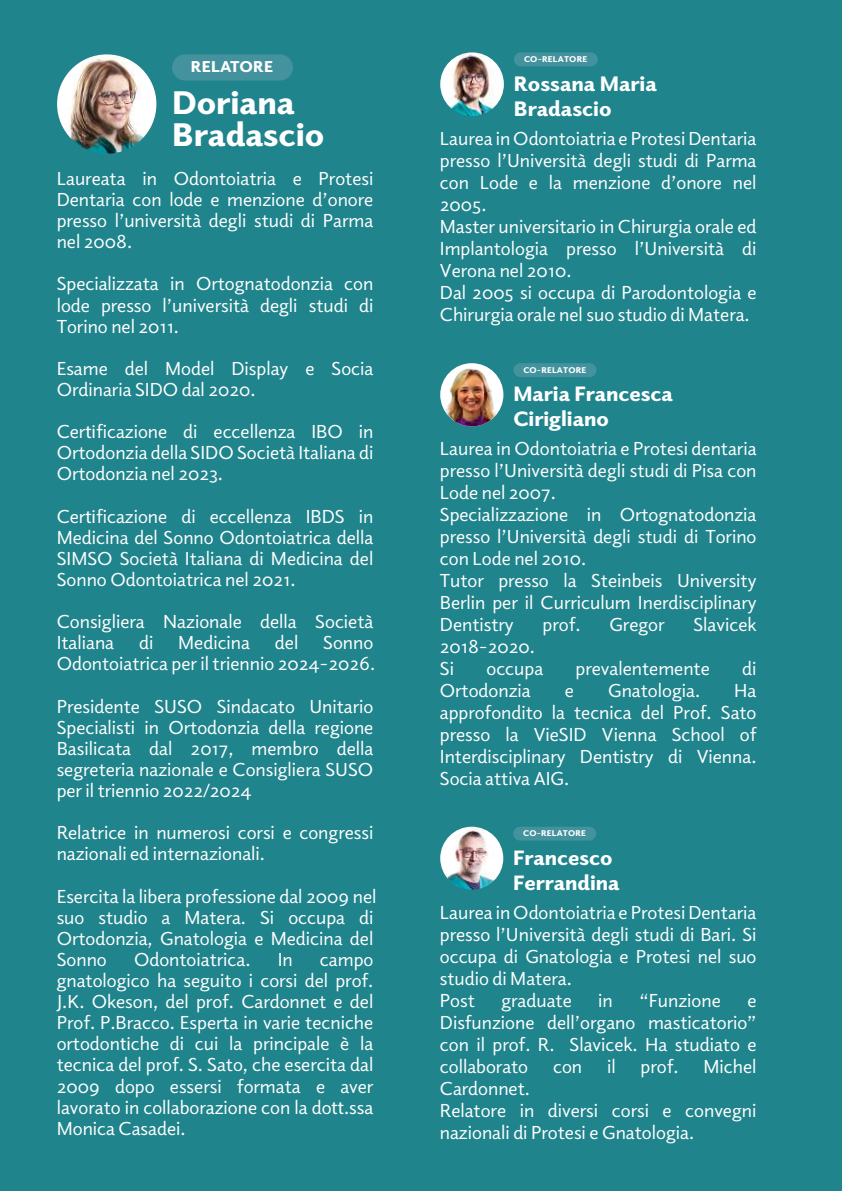
<style>
.page{position:relative;width:842px;height:1191px;background:#20848c}
.page>*{position:absolute;margin:0;border:0;box-sizing:border-box;transform-origin:0 0}
.t1{font:900 33px "Elido";color:#fff}
.t2{font:900 21.2px "Elido";color:#fff}
.t3{font:900 21px "Elido";color:#fff}
.t4{font:19px/22px "Elido";color:#fff}
.t5{font:900 15.8px "Elido";letter-spacing:.02em;color:#fff}
.t6{font:900 8.4px "Elido";letter-spacing:.02em;color:#fff}
.s1{font-family:"Myriad Pro"}
</style>
<div class="page">
<img style="left:57px;top:54px;width:99px;height:100px;border-radius:50px">
<div style="left:172px;top:54px;width:121px;height:27px;background:#44929d;border-radius:13px"></div>
<img style="left:440px;top:52px;width:64px;height:64px;border-radius:32px">
<div style="left:514px;top:52px;width:84px;height:14px;background:#44929d;border-radius:7px"></div>
<img style="left:440px;top:826px;width:63px;height:63px;border-radius:32px">
<div style="left:513px;top:826px;width:83px;height:14px;background:#44929d;border-radius:7px"></div>
<img style="left:440px;top:363px;width:63px;height:63px;border-radius:32px">
<div style="left:513px;top:363px;width:83px;height:14px;background:#44929d;border-radius:7px"></div>
<p class="t5" style="left:191px;top:56px;width:84px">RELATORE</p>
<h1 class="t1" style="left:172px;top:80px;width:124px">Doriana</h1>
<h1 class="t1" style="left:172px;top:112px;width:154px">Bradascio</h1>
<p class="t4" style="left:57px;top:167px;width:318px;line-height:21.2px;text-align:justify">Laureata in Odontoiatria e Protesi Dentaria con lode e menzione d’onore presso l’università degli studi di Parma nel 2008.</p>
<p class="t4" style="left:57px;top:272px;width:318px;line-height:21.2px;text-align:justify">Specializzata in Ortognatodonzia con lode presso l’università degli studi di Torino nel 2011.</p>
<p class="t4" style="left:57px;top:357px;width:318px;line-height:21.2px">Esame del Model Display e Socia<br>Ordinaria SIDO dal 2020.</p>
<p class="t4" style="left:57px;top:420px;width:318px;line-height:21px;text-align:justify">Cer<span class="s1">ti</span>ficazione di eccellenza IBO in Ortodonzia della SIDO Società Italiana di Ortodonzia nel 2023.</p>
<p class="t4" style="left:57px;top:505px;width:318px;line-height:21.2px;text-align:justify">Cer<span class="s1">ti</span>ficazione di eccellenza IBDS in Medicina del Sonno Odontoiatrica della SIMSO Società Italiana di Medicina del Sonno Odontoiatrica nel 2021.</p>
<p class="t4" style="left:57px;top:610px;width:318px;line-height:21.2px">Consigliera Nazionale della Società<br>Italiana</p>
<p class="t4" style="left:139px;top:631px;width:16px">di</p>
<p class="t4" style="left:178px;top:631px;width:73px">Medicina</p>
<p class="t4" style="left:275px;top:631px;width:25px">del</p>
<p class="t4" style="left:57px;top:631px;width:320px;line-height:21px;text-align:right">Sonno<br>Odontoiatrica per il triennio 2024-2026.</p>
<p class="t4" style="left:57px;top:695px;width:318px;line-height:21px;text-align:justify">Presidente SUSO Sindacato Unitario Specialisti in Ortodonzia della regione Basilicata dal 2017, membro della segreteria nazionale e Consigliera SUSO per il triennio 2022/2024</p>
<p class="t4" style="left:57px;top:821px;width:318px;line-height:21px">Relatrice in numerosi corsi e congressi nazionali ed internazionali.</p>
<p class="t4" style="left:57px;top:884px;width:321px;line-height:21.2px">Esercita la libera professione dal 2009 nel suo studio a Matera. Si occupa di<br>Ortodonzia, Gnatologia e Medicina del<br>Sonno</p>
<p class="t4" style="left:134px;top:947px;width:118px">Odontoiatrica.</p>
<p class="t4" style="left:278px;top:947px;width:17px">In</p>
<p class="t4" style="left:57px;top:948px;width:318px;line-height:21.2px;text-align:justify;text-indent:263px">campo gnatologico ha seguito i corsi del prof.<br>J.K. Okeson, del prof. Cardonnet e del Prof. P.Bracco. Esperta in varie tecniche ortodon<span class="s1">ti</span>che di cui la principale è la tecnica del prof. S. Sato, che esercita dal 2009 dopo essersi formata e aver lavorato in collaborazione con la do<span class="s1">tt</span>.ssa Monica Casadei.</p>
<p class="t6" style="left:524px;top:53px;width:65px">CO-RELATORE</p>
<p class="t2" style="left:514px;top:69px;width:144px">Rossana Maria</p>
<p class="t2" style="left:514px;top:94px;width:99px">Bradascio</p>
<p class="t4" style="left:440px;top:126px;width:318px">Laurea in Odontoiatria e Protesi Dentaria presso l’Università degli studi di Parma con Lode e la menzione d’onore nel 2005.<br>Master universitario in Chirurgia orale ed Implantologia presso l’Università di Verona nel 2010.<br>Dal 2005 si occupa di Parodontologia e Chirurgia orale nel suo studio di Matera.</p>
<p class="t6" style="left:523px;top:364px;width:64px">CO-RELATORE</p>
<p class="t3" style="left:513px;top:379px;width:161px">Maria Francesca</p>
<p class="t4" style="left:440px;top:437px;width:318px">Laurea in Odontoiatria e Protesi dentaria presso l’Università degli studi di Pisa con<br>Lode nel 2007.<br>Specializzazione in Ortognatodonzia presso l’Università degli studi di Torino con Lode nel 2010.<br>Tutor presso la Steinbeis University<br>Berlin per il Curriculum Inerdisciplinary<br>Dentistry</p>
<p class="t3" style="left:513px;top:405px;width:97px">Cirigliano</p>
<p class="t4" style="left:542px;top:613px;width:39px">prof.</p>
<p class="t4" style="left:609px;top:613px;width:57px">Gregor</p>
<p class="t4" style="left:693px;top:613px;width:65px">Slavicek</p>
<p class="t4" style="left:440px;top:635px;width:97px">2018-2020.<br>Si</p>
<p class="t4" style="left:486px;top:657px;width:58px">occupa</p>
<p class="t4" style="left:576px;top:657px;width:136px">prevalentemente</p>
<p class="t4" style="left:742px;top:657px;width:16px">di</p>
<p class="t4" style="left:440px;top:679px;width:92px">Ortodonzia</p>
<p class="t4" style="left:565px;top:679px;width:11px">e</p>
<p class="t4" style="left:608px;top:679px;width:94px">Gnatologia.</p>
<p class="t4" style="left:440px;top:679px;width:318px;text-align:justify;text-indent:294px">Ha approfondito la tecnica del Prof. Sato presso la VieSID Vienna School of Interdisciplinary Dentistry di Vienna.<br>Socia attiva AIG.</p>
<p class="t6" style="left:523px;top:827px;width:64px">CO-RELATORE</p>
<p class="t3" style="left:513px;top:843px;width:101px">Francesco</p>
<p class="t3" style="left:513px;top:868px;width:108px">Ferrandina</p>
<p class="t4" style="left:440px;top:900px;width:318px">Laurea in Odontoiatria e Protesi Dentaria presso l’Università degli studi di Bari. Si occupa di Gnatologia e Protesi nel suo studio di Matera.<br>Post</p>
<p class="t4" style="left:501px;top:988px;width:72px">graduate</p>
<p class="t4" style="left:598px;top:988px;width:16px">in</p>
<p class="t4" style="left:639px;top:988px;width:83px">“Funzione</p>
<p class="t4" style="left:440px;top:988px;width:318px;text-align:justify;text-indent:308px">e Disfunzione dell’organo masticatorio” con il prof. R. Slavicek. Ha studiato e collaborato</p>
<p class="t4" style="left:553px;top:1054px;width:31px">con</p>
<p class="t4" style="left:607px;top:1054px;width:10px">il</p>
<p class="t4" style="left:641px;top:1054px;width:39px">prof.</p>
<p class="t4" style="left:703px;top:1054px;width:55px">Michel</p>
<p class="t4" style="left:440px;top:1076px;width:318px">Cardonnet.<br>Relatore in diversi corsi e convegni nazionali di Protesi e Gnatologia.</p>
</div>
